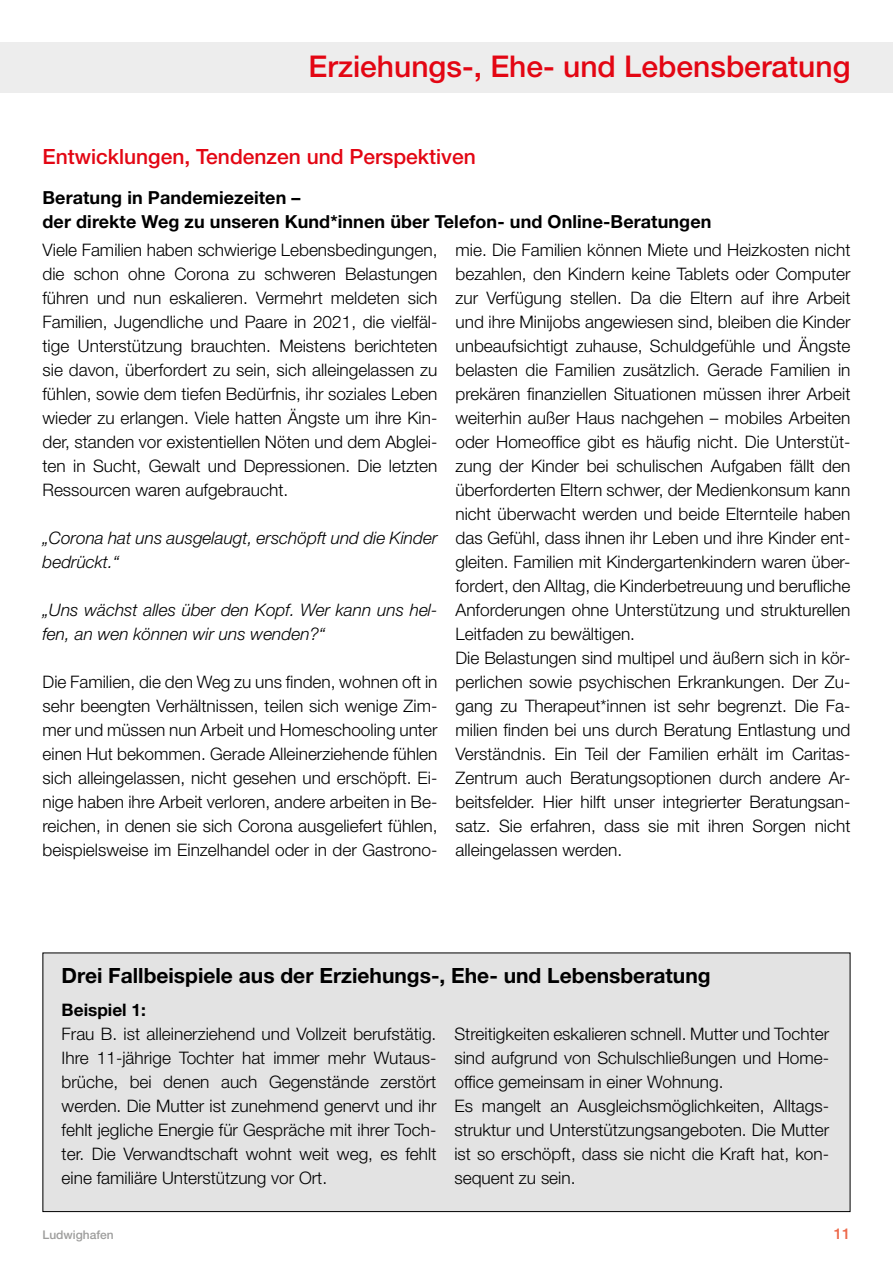
<style>
.page{position:relative;width:893px;height:1263px;background:#fff}
.page>*{position:absolute;margin:0;border:0;box-sizing:border-box;transform-origin:0 0}
.t1{font:500 30px "Helvetica Neue LT Std";color:#e30613}
.t2{font:700 21px "Helvetica Neue LT Std";color:#000}
.t3{font:500 21px "Helvetica Neue LT Std";color:#e30613}
.t4{font:700 18px/24px "Helvetica Neue LT Std";letter-spacing:.005em;color:#000}
.t5{font:300 17.25px/24px "Helvetica Neue LT Std";color:#000;text-align:justify}
.t6{font:italic 300 17.25px/24px "Helvetica Neue LT Std";color:#000}
.t7{font:700 17.25px "Helvetica Neue LT Std";color:#000}
.t8{font:500 15px "Helvetica Neue LT Std";color:#ed694b}
.t9{font:500 12px "Helvetica Neue LT Std";color:#9d9d9c}
</style>
<div class="page">
<div style="left:0;top:43px;width:893px;height:50px;background:#ededed"></div>
<div style="left:43px;top:953px;width:807px;height:258px;background:#e3e3e3"></div>
<div style="left:43px;top:952px;width:807px;height:260px;border:1px solid #000"></div>
<h1 class="t1" style="left:309px;top:48px;width:543px">Erziehungs-, Ehe- und Lebensberatung</h1>
<p class="t3" style="left:43px;top:144px;width:435px">Entwicklungen, Tendenzen und Perspektiven</p>
<p class="t4" style="left:43px;top:185px;width:670px">Beratung in Pandemiezeiten –<br>der direkte Weg zu unseren Kund*innen über Telefon- und Online-Beratungen</p>
<p class="t5" style="left:43px;top:237px;width:396px">Viele Familien haben schwierige Lebensbedingungen, die schon ohne Corona zu schweren Belastungen führen und nun eskalieren. Vermehrt meldeten sich Familien, Jugendliche und Paare in 2021, die vielfäl&shy;tige Unterstützung brauchten. Meistens berichteten sie davon, überfordert zu sein, sich alleingelassen zu fühlen, sowie dem tiefen Bedürfnis, ihr soziales Leben wieder zu erlangen. Viele hatten Ängste um ihre Kin&shy;der, standen vor existentiellen Nöten und dem Abglei&shy;ten in Sucht, Gewalt und Depressionen. Die letzten Ressourcen waren aufgebraucht.</p>
<p class="t6" style="left:43px;top:525px;width:396px">„Corona hat uns ausgelaugt, erschöpft und die Kinder bedrückt.“</p>
<p class="t6" style="left:43px;top:597px;width:396px">„Uns wächst alles über den Kopf. Wer kann uns hel&shy;fen, an wen können wir uns wenden?“</p>
<p class="t5" style="left:43px;top:669px;width:396px">Die Familien, die den Weg zu uns finden, wohnen oft in sehr beengten Verhältnissen, teilen sich wenige Zim&shy;mer und müssen nun Arbeit und Homeschooling unter einen Hut bekommen. Gerade Alleinerziehende fühlen sich alleingelassen, nicht gesehen und erschöpft. Ei&shy;nige haben ihre Arbeit verloren, andere arbeiten in Be&shy;reichen, in denen sie sich Corona ausgeliefert fühlen, beispielsweise im Einzelhandel oder in der Gastrono-</p>
<p class="t5" style="left:455px;top:237px;width:396px;text-align:left">mie. Die Familien können Miete und Heizkosten nicht bezahlen, den Kindern keine Tablets oder Computer zur Verfügung stellen. Da die Eltern auf ihre Arbeit und ihre Minijobs angewiesen sind, bleiben die Kinder unbeaufsichtigt zuhause, Schuldgefühle und Ängste belasten die Familien zusätzlich. Gerade Familien in prekären finanziellen Situationen müssen ihrer Arbeit weiterhin außer Haus nachgehen – mobiles Arbeiten oder Homeoffice gibt es häufig nicht. Die Unterstüt&shy;zung der Kinder bei schulischen Aufgaben fällt den überforderten Eltern schwer, der Medienkonsum kann nicht überwacht werden und beide Elternteile haben das Gefühl, dass ihnen ihr Leben und ihre Kinder ent&shy;gleiten. Familien mit Kindergartenkindern waren über&shy;fordert, den Alltag, die Kinderbetreuung und berufliche Anforderungen ohne Unterstützung und strukturellen Leitfaden zu bewältigen.<br>Die Belastungen sind multipel und äußern sich in kör&shy;perlichen sowie psychischen Erkrankungen. Der Zu&shy;gang zu Therapeut*innen ist sehr begrenzt. Die Fa&shy;milien finden bei uns durch Beratung Entlastung und Verständnis. Ein Teil der Familien erhält im Caritas-Zentrum auch Beratungsoptionen durch andere Ar&shy;beitsfelder. Hier hilft unser integrierter Beratungsan&shy;satz. Sie erfahren, dass sie mit ihren Sorgen nicht alleingelassen werden.</p>
<p class="t2" style="left:62px;top:963px;width:650px">Drei Fallbeispiele aus der Erziehungs-, Ehe- und Lebensberatung</p>
<p class="t7" style="left:62px;top:999px;width:86px">Beispiel 1:</p>
<p class="t5" style="left:62px;top:1021px;width:376px">Frau B. ist alleinerziehend und Vollzeit berufstätig.<br>Ihre 11-jährige Tochter hat immer mehr Wutaus&shy;brüche, bei denen auch Gegenstände zerstört werden. Die Mutter ist zunehmend genervt und ihr fehlt jegliche Energie für Gespräche mit ihrer Toch&shy;ter. Die Verwandtschaft wohnt weit weg, es fehlt eine familiäre Unterstützung vor Ort.</p>
<p class="t5" style="left:454px;top:1021px;width:376px;text-align:left">Streitigkeiten eskalieren schnell. Mutter und Tochter sind aufgrund von Schulschließungen und Home&shy;office gemeinsam in einer Wohnung.<br>Es mangelt an Ausgleichsmöglichkeiten, Alltags&shy;struktur und Unterstützungsangeboten. Die Mutter ist so erschöpft, dass sie nicht die Kraft hat, kon&shy;sequent zu sein.</p>
<p class="t9" style="left:43px;top:1227px;width:73px">Ludwighafen</p>
<p class="t8" style="left:834px;top:1224px;width:18px">11</p>
</div>
